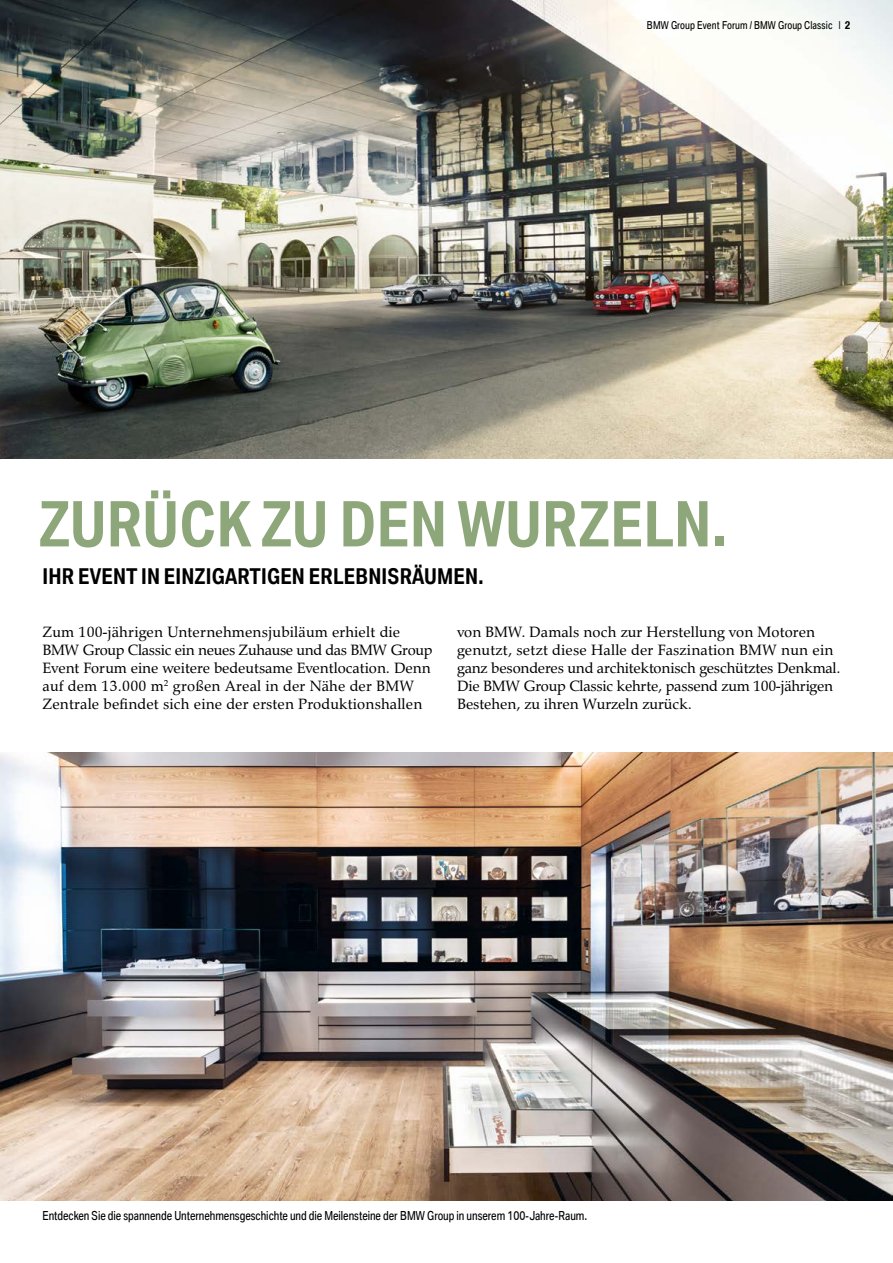
<style>
.page{position:relative;width:893px;height:1263px;background:#fff}
.page>*{position:absolute;margin:0;border:0;box-sizing:border-box;transform-origin:0 0}
.t1{font:700 60px "BMW Group Condensed";color:#8ea77a}
.t2{font:700 21px "BMW Group Condensed";color:#000}
.t3{font:15px/18px "BMW Group Serif";color:#000}
.t4{font:12px "BMW Group Condensed";letter-spacing:-.01em;color:#000}
.t5{font:10.5px "BMW Group Condensed";color:#000}
.s1{font-weight:700}
</style>
<div class="page">
<img style="left:0;top:753px;width:893px;height:448px">
<img style="left:0;top:0;width:893px;height:459px">
<p class="t5" style="left:647px;top:19px;width:205px">BMW Group Event Forum / BMW Group Classic | <span class="s1">2</span></p>
<h1 class="t1" style="left:39px;top:485px;width:691px">ZURÜCK ZU DEN WURZELN.</h1>
<h2 class="t2" style="left:43px;top:562px;width:443px">IHR EVENT IN EINZIGARTIGEN ERLEBNISRÄUMEN.</h2>
<p class="t3" style="left:43px;top:622px;width:391px">Zum 100-jährigen Unternehmensjubiläum erhielt die BMW Group Classic ein neues Zuhause und das BMW Group Event Forum eine weitere bedeutsame Eventlocation. Denn auf dem 13.000 m<sup>2</sup> großen Areal in der Nähe der BMW Zentrale befindet sich eine der ersten Produktionshallen</p>
<p class="t3" style="left:457px;top:622px;width:385px">von BMW. Damals noch zur Herstellung von Motoren genutzt, setzt diese Halle der Faszination BMW nun ein ganz besonderes und architektonisch geschütztes Denkmal.<br>Die BMW Group Classic kehrte, passend zum 100-jährigen Bestehen, zu ihren Wurzeln zurück.</p>
<p class="t4" style="left:43px;top:1208px;width:546px">Entdecken Sie die spannende Unternehmensgeschichte und die Meilensteine der BMW Group in unserem 100-Jahre-Raum.</p>
</div>
